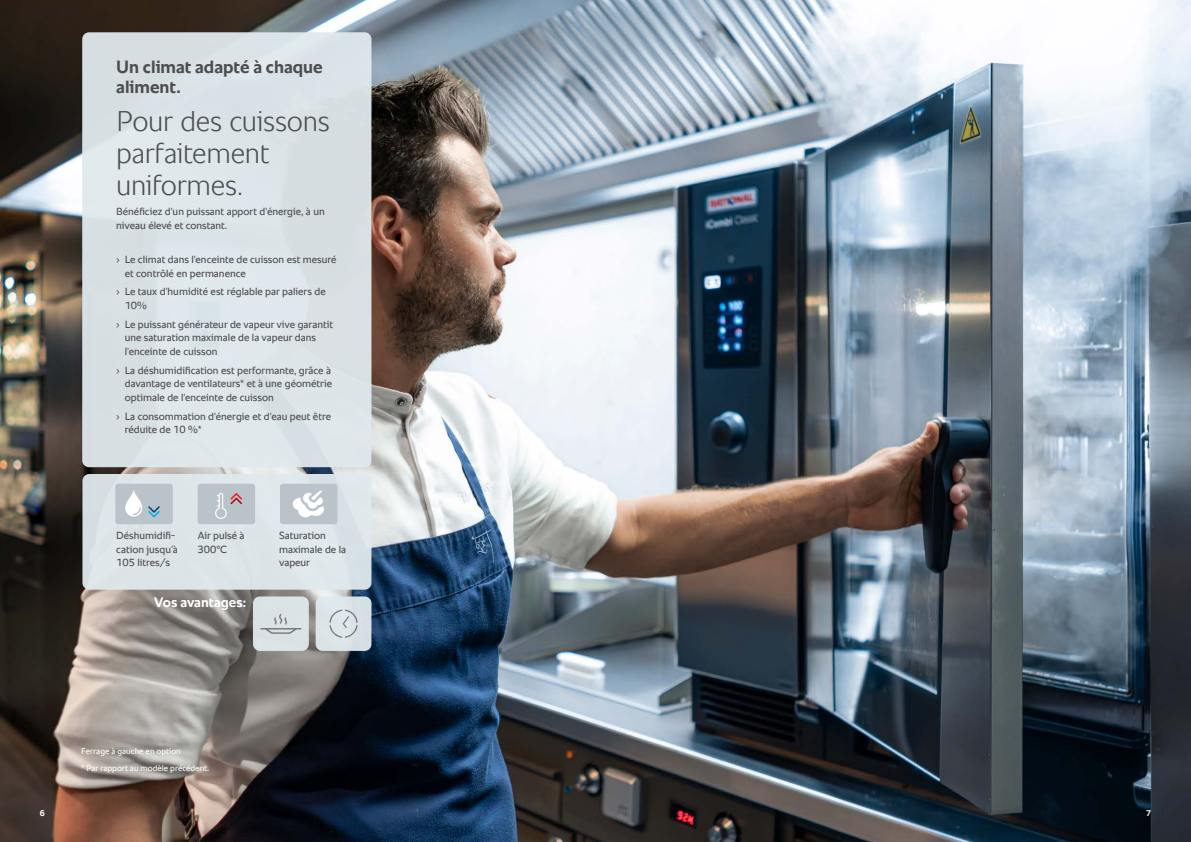
<style>
.page{position:relative;width:1191px;height:842px;background:#fff}
.page>*{position:absolute;margin:0;border:0;box-sizing:border-box;transform-origin:0 0}
.t1{font:300 29px/32px "RATIONAL Sans TT";letter-spacing:-.01em;color:#4d4d4f}
.t2{font:700 18px/20.4px "RATIONAL Sans TT";color:#4d4d4f}
.t3{font:700 14px "RATIONAL Sans TT";color:#fff}
.t4{font:10.5px/13.6px "RATIONAL Sans TT";color:#4d4d4f}
.t5{font:8.5px/17px "RATIONAL Sans TT";color:#fff}
.t6{font:700 8.5px "RATIONAL Sans TT";color:#fff}
</style>
<div class="page">
<img style="left:0;top:0;width:1191px;height:842px">
<div style="left:82px;top:474px;width:289px;height:116px;background:#e0e9ed;border-radius:7px"></div>
<div style="left:82px;top:32px;width:289px;height:435px;background:#e0e9ed;border-radius:7px"></div>
<div style="left:253px;top:596px;width:56px;height:55px;background:#dae3e6;border-radius:7px"></div>
<svg style="left:260px;top:613px;width:41px;height:21px"></svg>
<div style="left:316px;top:596px;width:55px;height:55px;background:#e0e9ed;border-radius:7px"></div>
<svg style="left:329px;top:609px;width:29px;height:29px"></svg>
<div style="left:280px;top:484px;width:57px;height:40px;background:#b9c3c9;border-radius:3px"></div>
<svg style="left:293px;top:490px;width:31px;height:27px"></svg>
<div style="left:115px;top:484px;width:58px;height:40px;background:#b9c3c9;border-radius:3px"></div>
<svg style="left:125px;top:490px;width:17px;height:27px"></svg>
<svg style="left:148px;top:506px;width:12px;height:11px"></svg>
<div style="left:198px;top:484px;width:57px;height:40px;background:#b9c3c9;border-radius:3px"></div>
<svg style="left:215px;top:493px;width:27px;height:26px"></svg>
<h2 class="t2" style="left:116px;top:56px;width:208px">Un climat adapté à chaque aliment.</h2>
<h1 class="t1" style="left:116px;top:105px;width:215px">Pour des cuissons parfaitement uniformes.</h1>
<p class="t4" style="left:116px;top:205px;width:210px">Bénéficiez d'un puissant apport d'énergie, à un niveau élevé et constant.</p>
<p class="t4" style="left:125px;top:253px;width:213px;text-indent:-9px">› Le climat dans l'enceinte de cuisson est mesuré et contrôlé en permanence</p>
<p class="t4" style="left:125px;top:285px;width:202px;text-indent:-9px">› Le taux d'humidité est réglable par paliers de<br>10%</p>
<p class="t4" style="left:125px;top:317px;width:210px;text-indent:-9px">› Le puissant générateur de vapeur vive garantit une saturation maximale de la vapeur dans l'enceinte de cuisson</p>
<p class="t4" style="left:125px;top:363px;width:209px;text-align:justify;text-indent:-9px">› La déshumidification est performante, grâce à davantage de ventilateurs* et à une géométrie optimale de l'enceinte de cuisson</p>
<p class="t4" style="left:125px;top:409px;width:208px;text-indent:-9px">› La consommation d'énergie et d'eau peut être réduite de 10 %*</p>
<p class="t4" style="left:116px;top:529px;width:63px">Déshumidifi&shy;cation jusqu’à<br>105 litres/s</p>
<p class="t4" style="left:198px;top:529px;width:48px">Air pulsé à<br>300°C</p>
<p class="t4" style="left:279px;top:529px;width:69px">Saturation maximale de la vapeur</p>
<h3 class="t3" style="left:154px;top:592px;width:93px">Vos avantages:</h3>
<p class="t5" style="left:81px;top:743px;width:129px">Ferrage à gauche en option<br>* Par rapport au modèle précédent.</p>
<p class="t6" style="left:40px;top:807px;width:7px">6</p>
<p class="t6" style="left:1146px;top:807px;width:7px">7</p>
</div>
